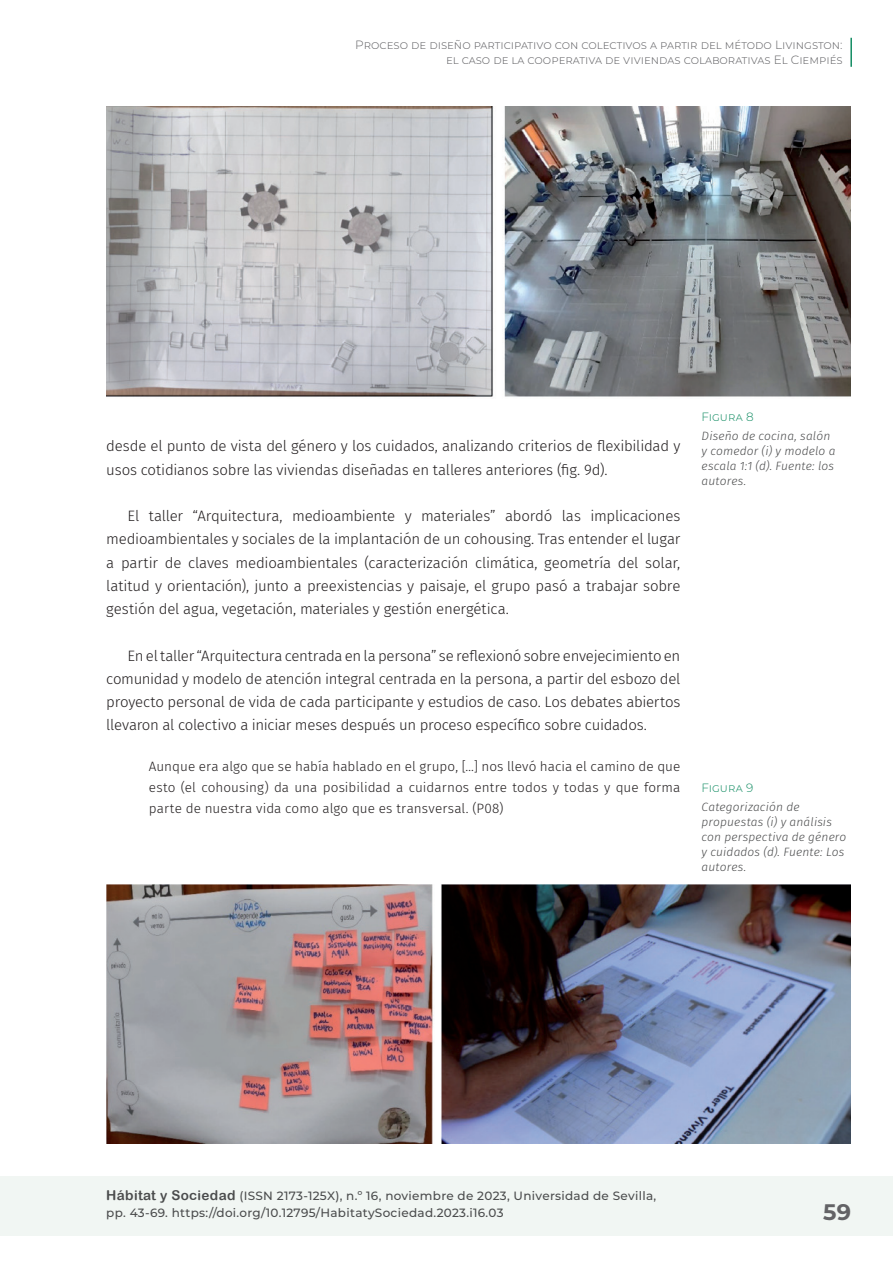
<style>
.page{position:relative;width:893px;height:1263px;background:#fff}
.page>*{position:absolute;margin:0;border:0;box-sizing:border-box;transform-origin:0 0}
.t1{font:700 22.5px "Montserrat";color:#636366}
._00_bsc{font:300 15px/23.2px "Fira Sans";letter-spacing:-.015em;color:#231f20;text-align:justify}
._50_cita{font:300 13.5px/21px "Fira Sans";letter-spacing:.01em;color:#231f20;text-align:justify}
._91_Images_-_Title{font:italic 300 12px/15px "Fira Sans";letter-spacing:.01em;color:#4b4c4d}
.t2{font:500 12px/16.5px "Montserrat";letter-spacing:.025em;color:#4b4c4d}
.t3{font:300 12px/14.4px "Montserrat";color:#636366;text-align:right}
._90_Images_-_Number{font:300 12px "Montserrat";letter-spacing:-.005em;color:#148d64}
.s1{font-family:"Arial Rounded MT Bold";font-weight:400;font-size:13.5px}
</style>
<div class="page">
<div style="left:1px;top:1176px;width:892px;height:60px;background:#f1f6f3"></div>
<hr style="left:850px;top:38px;width:2px;height:29px;background:#148d64">
<img style="left:106px;top:106px;width:744px;height:291px">
<img style="left:106px;top:884px;width:744px;height:260px">
<p class="t3" style="left:355px;top:38px;width:489px">Proceso de diseño participativo con colectivos a partir del método Livingston: el caso de la cooperativa de viviendas colaborativas El Ciempiés</p>
<p class="_00_bsc" style="left:106px;top:434px;width:576px">desde el punto de vista del género y los cuidados, analizando criterios de flexibilidad y usos cotidianos sobre las viviendas diseñadas en talleres anteriores (fig. 9d).</p>
<p class="_00_bsc" style="left:106px;top:504px;width:576px;text-indent:21px">El taller “Arquitectura, medioambiente y materiales” abordó las implicaciones medioambientales y sociales de la implantación de un cohousing. Tras entender el lugar a partir de claves medioambientales (caracterización climática, geometría del solar, latitud y orientación), junto a preexistencias y paisaje, el grupo pasó a trabajar sobre gestión del agua, vegetación, materiales y gestión energética.</p>
<p class="_00_bsc" style="left:106px;top:644px;width:576px;text-indent:21px">En el taller “Arquitectura centrada en la persona” se reflexionó sobre envejecimiento en comunidad y modelo de atención integral centrada en la persona, a partir del esbozo del proyecto personal de vida de cada participante y estudios de caso. Los debates abiertos llevaron al colectivo a iniciar meses después un proceso específico sobre cuidados.</p>
<p class="_50_cita" style="left:149px;top:756px;width:533px">Aunque era algo que se había hablado en el grupo, […] nos llevó hacia el camino de que esto (el cohousing) da una posibilidad a cuidarnos entre todos y todas y que forma parte de nuestra vida como algo que es transversal. (P08)</p>
<p class="_90_Images_-_Number" style="left:702px;top:409px;width:53px">Figura 8</p>
<p class="_91_Images_-_Title" style="left:702px;top:429px;width:135px">Diseño de cocina, salón y comedor (i) y modelo a escala 1:1 (d). Fuente: los autores.</p>
<p class="_90_Images_-_Number" style="left:702px;top:779px;width:53px">Figura 9</p>
<p class="_91_Images_-_Title" style="left:702px;top:799px;width:146px">Categorización de propuestas (i) y análisis con perspectiva de género y cuidados (d). Fuente: Los autores.</p>
<p class="t2" style="left:106px;top:1187px;width:551px"><span class="s1">Hábitat y Sociedad</span> (ISSN 2173-125X), n.º 16, noviembre de 2023, Universidad de Sevilla, pp. 43-69. https://doi.org/10.12795/HabitatySociedad.2023.i16.03</p>
<h1 class="t1" style="left:823px;top:1196px;width:29px">59</h1>
</div>
